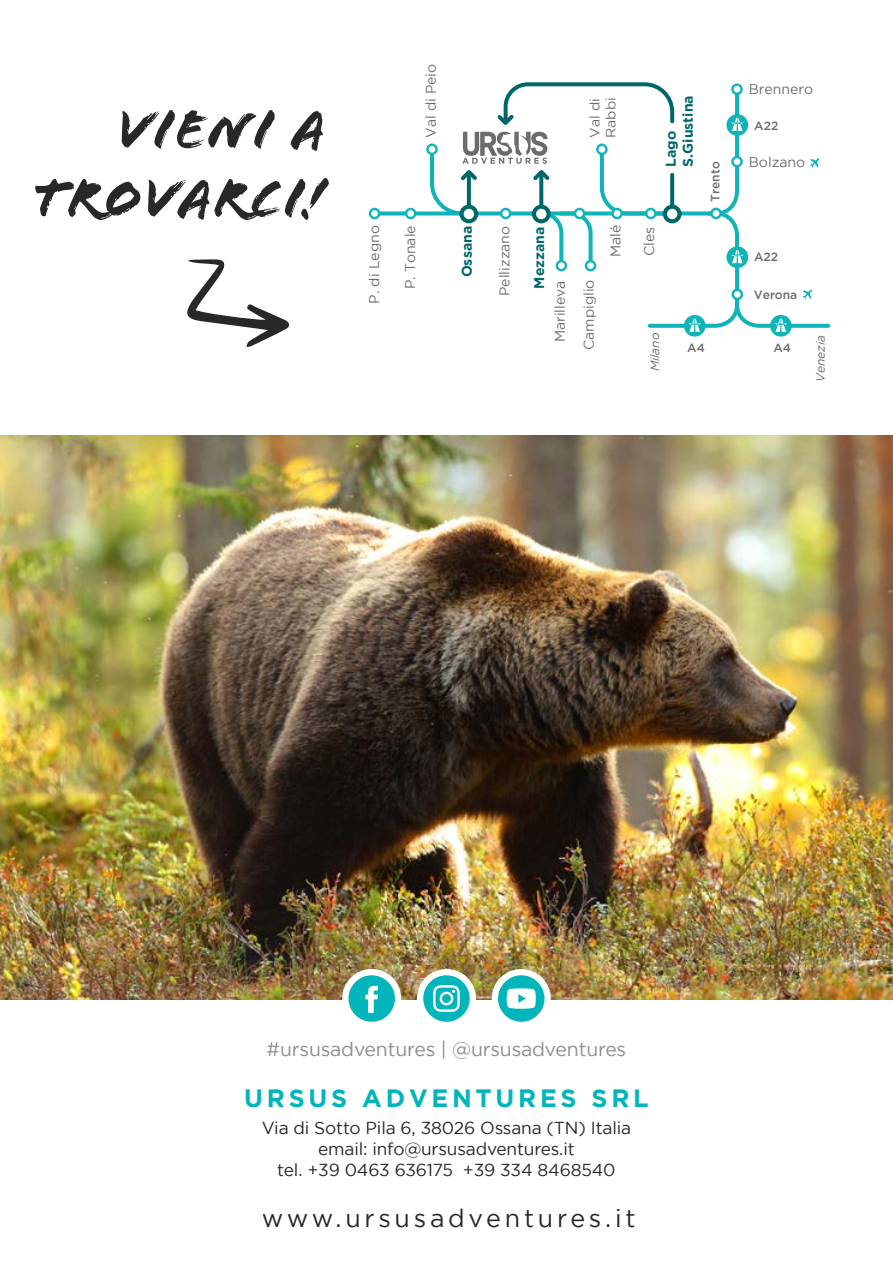
<style>
.page{position:relative;width:893px;height:1263px;background:#fff}
.page>*{position:absolute;margin:0;border:0;box-sizing:border-box;transform-origin:0 0}
.t1{font:57.45px/68.8px "Flood Std";letter-spacing:.03em;color:#282827;text-align:right}
.t2{font:25.05px "Gotham";letter-spacing:.15em;color:#282827}
.t3{font:700 25.05px "Gotham";letter-spacing:.15em;color:#02b5ba}
.t4{font:19.5px "Gotham";letter-spacing:-.01em;color:#8e8e8d}
.t5{font:17.25px/20.7px "Gotham";letter-spacing:-.01em;color:#282827;text-align:center}
.t6{font:14.1px/29.2px "Gotham";color:#6c6c6c;text-align:center}
.t7{font:700 14.1px/16.8px "Gotham";color:#006769}
.t8{font:13.35px/16px "Gotham";color:#6c6c6c;scale:1.05 1}
.t9{font:500 12px "Gotham";color:#6c6c6c}
.t10{font:italic 12px "Gotham";color:#6c6c6c}
</style>
<div class="page">
<img style="left:0;top:435px;width:893px;height:565px">
<img style="left:336px;top:963px;width:221px;height:59px">
<svg style="left:368px;top:145px;width:60px;height:72px"></svg>
<svg style="left:405px;top:208px;width:11px;height:11px"></svg>
<div style="left:407px;top:210px;width:7px;height:7px;background:#fff;border-radius:50%"></div>
<div style="left:684px;top:315px;width:21px;height:22px;background:#0fb4b8;border-radius:50%"></div>
<svg style="left:770px;top:315px;width:22px;height:22px"></svg>
<svg style="left:369px;top:208px;width:11px;height:11px"></svg>
<div style="left:371px;top:210px;width:7px;height:7px;background:#fff;border-radius:50%"></div>
<svg style="left:428px;top:82px;width:402px;height:250px"></svg>
<svg style="left:500px;top:208px;width:11px;height:11px"></svg>
<div style="left:502px;top:210px;width:7px;height:7px;background:#fff;border-radius:50%"></div>
<svg style="left:187px;top:259px;width:103px;height:88px"></svg>
<h1 class="t1" style="left:32px;top:96px;width:294px">VIENI A<br>TROVARCI!</h1>
<p class="t6" style="left:416px;top:138px;width:76px;rotate:-90deg">Val di Peio</p>
<p class="t6" style="left:359px;top:304px;width:80px;rotate:-90deg">P. di Legno</p>
<p class="t6" style="left:395px;top:289px;width:65px;rotate:-90deg">P. Tonale</p>
<p class="t8" style="left:586px;top:138px;width:40px;rotate:-90deg">Val di<br>Rabbi</p>
<p class="t7" style="left:458px;top:277px;width:53px;rotate:-90deg">Ossana</p>
<p class="t6" style="left:490px;top:296px;width:72px;rotate:-90deg">Pellizzano</p>
<p class="t7" style="left:530px;top:289px;width:63px;rotate:-90deg">Mezzana</p>
<p class="t6" style="left:545px;top:350px;width:72px;rotate:-90deg">Marilleva<br>Campiglio</p>
<p class="t6" style="left:601px;top:257px;width:34px;rotate:-90deg">Malé</p>
<p class="t7" style="left:662px;top:167px;width:73px;rotate:-90deg">Lago<br>S.Giustina</p>
<p class="t6" style="left:634px;top:256px;width:31px;rotate:-90deg">Cles</p>
<p class="t9" style="left:708px;top:202px;width:42px;rotate:-90deg">Trento</p>
<p class="t6" style="left:749px;top:74px;width:66px">Brennero</p>
<p class="t9" style="left:754px;top:119px;width:26px">A22</p>
<p class="t6" style="left:749px;top:147px;width:58px">Bolzano</p>
<p class="t9" style="left:754px;top:250px;width:26px">A22</p>
<p class="t9" style="left:754px;top:288px;width:45px">Verona</p>
<p class="t10" style="left:648px;top:371px;width:40px;rotate:-90deg">Milano</p>
<p class="t10" style="left:814px;top:382px;width:48px;rotate:-90deg">Venezia</p>
<p class="t9" style="left:687px;top:341px;width:19px">A4</p>
<p class="t9" style="left:773px;top:341px;width:19px">A4</p>
<p class="t4" style="left:267px;top:1038px;width:361px">#ursusadventures | @ursusadventures</p>
<h2 class="t3" style="left:244px;top:1084px;width:406px">URSUS ADVENTURES SRL</h2>
<p class="t5" style="left:262px;top:1117px;width:371px">Via di Sotto Pila 6, 38026 Ossana (TN) Italia email: info@ursusadventures.it<br>tel. +39 0463 636175 +39 334 8468540</p>
<h2 class="t2" style="left:262px;top:1204px;width:375px">www.ursusadventures.it</h2>
</div>
